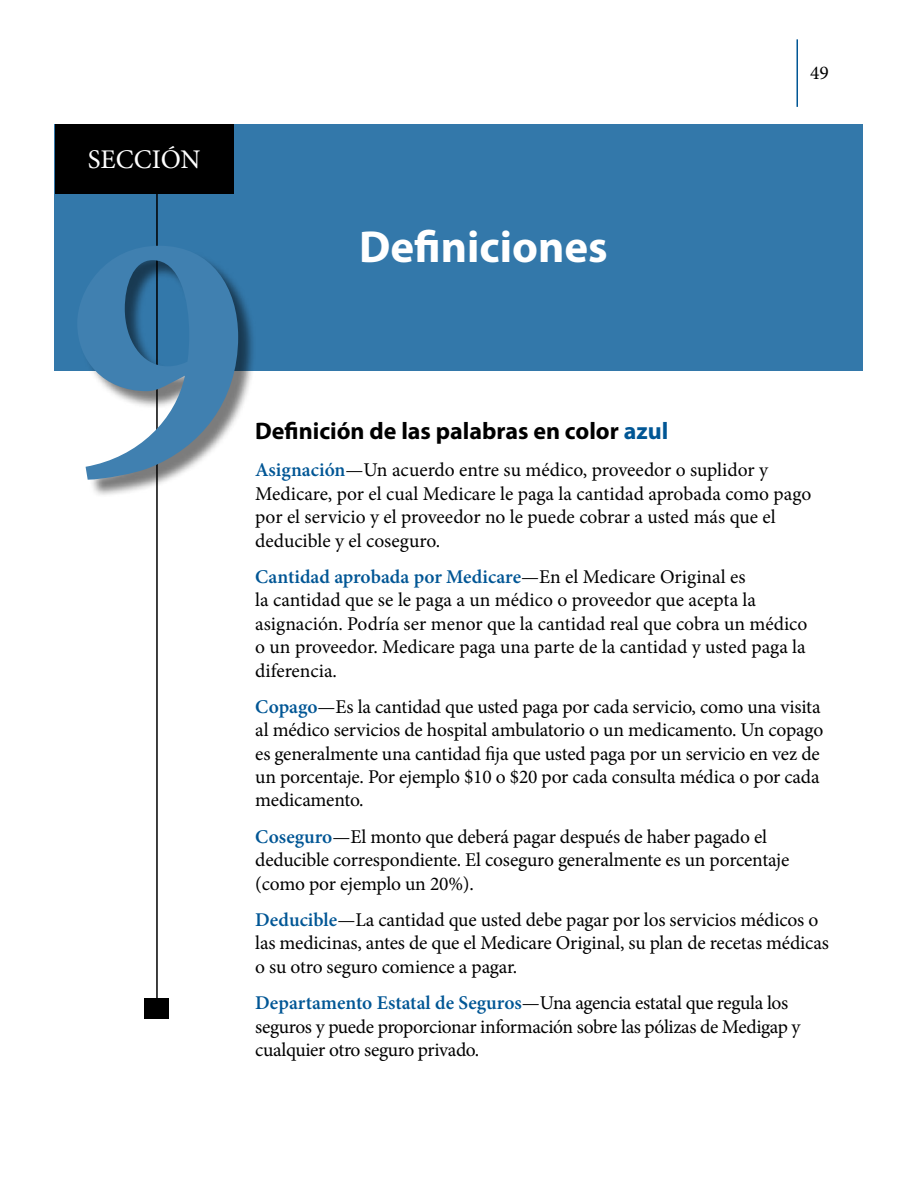
<style>
.page{position:relative;width:918px;height:1188px;background:#fff}
.page>*{position:absolute;margin:0;border:0;box-sizing:border-box;transform-origin:0 0}
.t1{font:700 360px "Minion Pro";color:#4080b0}
._30pt_Section_Headin{font:700 45px "Myriad Pro";color:#fff}
.t2{font:27px "Minion Pro";letter-spacing:-.005em;color:#fff}
.Heading_2{font:700 24px "Myriad Pro";color:#000}
.Text{font:19.5px/23.4px "Minion Pro";letter-spacing:-.01em;color:#000}
.s1{color:#005695}
.s2{font-weight:600;color:#005695}
</style>
<div class="page">
<div style="left:55px;top:124px;width:808px;height:247px;background:#3378aa"></div>
<hr style="left:156px;top:178px;width:2px;height:824px;background:#000">
<div style="left:55px;top:124px;width:179px;height:70px;background:#000"></div>
<div style="left:144px;top:998px;width:24px;height:21px;background:#000"></div>
<hr style="left:796px;top:39px;width:2px;height:68px;background:#005695">
<div style="left:80px;top:249px;width:177px;height:250px;background:#000;opacity:.52"></div>
<p class="Text" style="left:810px;top:61px;width:20px">49</p>
<h3 class="t2" style="left:88px;top:142px;width:114px">SECCIÓN</h3>
<h1 class="t1" style="left:69px;top:106px;width:181px">9</h1>
<p class="_30pt_Section_Headin" style="left:359px;top:218px;width:250px">Definiciones</p>
<h2 class="Heading_2" style="left:255px;top:416px;width:415px">Definición de las palabras en color <span class="s1">azul</span></h2>
<h3 class="Text" style="left:255px;top:459px;width:558px"><span class="s2">Asignación</span>—Un acuerdo entre su médico, proveedor o suplidor y Medicare, por el cual Medicare le paga la cantidad aprobada como pago por el servicio y el proveedor no le puede cobrar a usted más que el deducible y el coseguro.</h3>
<h3 class="Text" style="left:255px;top:565px;width:554px"><span class="s2">Cantidad aprobada por Medicare</span>—En el Medicare Original es<br>la cantidad que se le paga a un médico o proveedor que acepta la asignación. Podría ser menor que la cantidad real que cobra un médico o un proveedor. Medicare paga una parte de la cantidad y usted paga la diferencia.</h3>
<h3 class="Text" style="left:255px;top:695px;width:570px"><span class="s2">Copago</span>—Es la cantidad que usted paga por cada servicio, como una visita al médico servicios de hospital ambulatorio o un medicamento. Un copago es generalmente una cantidad fija que usted paga por un servicio en vez de un porcentaje. Por ejemplo $10 o $20 por cada consulta médica o por cada medicamento.</h3>
<h3 class="Text" style="left:255px;top:825px;width:536px"><span class="s2">Coseguro</span>—El monto que deberá pagar después de haber pagado el deducible correspondiente. El coseguro generalmente es un porcentaje (como por ejemplo un 20%).</h3>
<h3 class="Text" style="left:255px;top:908px;width:575px"><span class="s2">Deducible</span>—La cantidad que usted debe pagar por los servicios médicos o las medicinas, antes de que el Medicare Original, su plan de recetas médicas o su otro seguro comience a pagar.</h3>
<h3 class="Text" style="left:255px;top:991px;width:547px"><span class="s2">Departamento Estatal de Seguros</span>—Una agencia estatal que regula los seguros y puede proporcionar información sobre las pólizas de Medigap y cualquier otro seguro privado.</h3>
</div>
